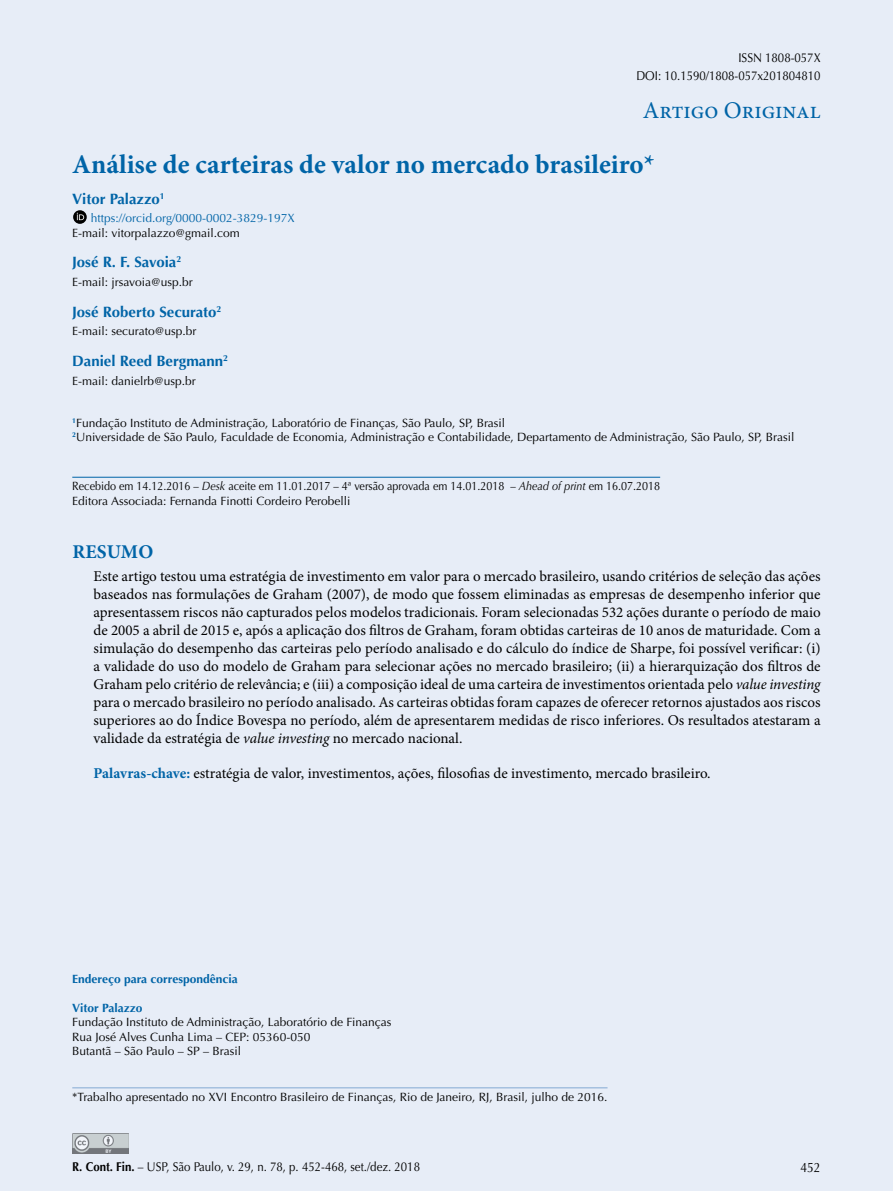
<style>
.page{position:relative;width:893px;height:1191px;background:#e7edf7}
.page>*{position:absolute;margin:0;border:0;box-sizing:border-box;transform-origin:0 0}
.t1{font:700 27px "Minion Pro";color:#0064a7}
.t2{font:24px "Minion Pro";color:#0064a7}
.t3{font:700 19.5px "Minion Pro";letter-spacing:.005em;color:#0064a7}
.t4{font:15px/18px "Minion Pro";color:#000;text-align:justify}
.t5{font:700 15px "Optima LT Std";color:#0064a7}
.t6{font:13.5px "Optima LT Std";color:#000;scale:.9 1}
.t7{font:12.75px "Optima LT Std";color:#000;scale:.9 1}
.t8{font:12px/14.4px "Optima LT Std";color:#000}
.t9{font:12px/14.4px "Optima LT Std";color:#000;scale:.9 1}
.t10{font:700 12px "Optima LT Std";color:#0064a7}
.t11{font:12px "Optima LT Std";color:#0064a7}
.s1{font-style:italic}
.s2{font-weight:700;color:#0064a7}
.s3{font-weight:700}
</style>
<div class="page">
<img style="left:72px;top:1133px;width:56px;height:20px">
<hr style="left:72px;top:1087px;width:535px;height:1px;background:#84a9d3">
<hr style="left:72px;top:477px;width:588px;height:1px;background:#0064a7">
<svg style="left:73px;top:210px;width:14px;height:14px"></svg>
<svg style="left:77px;top:213px;width:7px;height:7px"></svg>
<p class="t7" style="left:738px;top:50px;width:93px">ISSN 1808-057X</p>
<p class="t7" style="left:636px;top:68px;width:206px">DOI: 10.1590/1808-057x201804810</p>
<h2 class="t2" style="left:643px;top:94px;width:179px">Artigo Original</h2>
<h1 class="t1" style="left:72px;top:145px;width:584px">Análise de carteiras de valor no mercado brasileiro*</h1>
<p class="t5" style="left:72px;top:190px;width:94px">Vitor Palazzo<sup>1</sup></p>
<p class="t11" style="left:91px;top:211px;width:205px">https://orcid.org/0000-0002-3829-197X</p>
<p class="t8" style="left:72px;top:225px;width:169px">E-mail: vitorpalazzo@gmail.com</p>
<p class="t5" style="left:72px;top:253px;width:110px">José R. F. Savoia<sup>2</sup></p>
<p class="t8" style="left:72px;top:275px;width:122px">E-mail: jrsavoia@usp.br</p>
<p class="t5" style="left:72px;top:303px;width:151px">José Roberto Securato<sup>2</sup></p>
<p class="t8" style="left:72px;top:324px;width:126px">E-mail: securato@usp.br</p>
<p class="t5" style="left:72px;top:352px;width:157px">Daniel Reed Bergmann<sup>2</sup></p>
<p class="t8" style="left:72px;top:374px;width:125px">E-mail: danielrb@usp.br</p>
<p class="t8" style="left:72px;top:416px;width:724px"><sup>1</sup>Fundação Instituto de Administração, Laboratório de Finanças, São Paulo, SP, Brasil<br><sup>2</sup>Universidade de São Paulo, Faculdade de Economia, Administração e Contabilidade, Departamento de Administração, São Paulo, SP, Brasil</p>
<p class="t9" style="left:72px;top:479px;width:655px">Recebido em 14.12.2016 – <span class="s1">Desk</span> aceite em 11.01.2017 – 4ª versão aprovada em 14.01.2018 – <span class="s1">Ahead of print</span> em 16.07.2018<br>Editora Associada: Fernanda Finotti Cordeiro Perobelli</p>
<h3 class="t3" style="left:72px;top:538px;width:82px">RESUMO</h3>
<p class="t4" style="left:94px;top:567px;width:729px">Este artigo testou uma estratégia de investimento em valor para o mercado brasileiro, usando critérios de seleção das ações baseados nas formulações de Graham (2007), de modo que fossem eliminadas as empresas de desempenho inferior que apresentassem riscos não capturados pelos modelos tradicionais. Foram selecionadas 532 ações durante o período de maio de 2005 a abril de 2015 e, após a aplicação dos filtros de Graham, foram obtidas carteiras de 10 anos de maturidade. Com a simulação do desempenho das carteiras pelo período analisado e do cálculo do índice de Sharpe, foi possível verificar: (i) a validade do uso do modelo de Graham para selecionar ações no mercado brasileiro; (ii) a hierarquização dos filtros de Graham pelo critério de relevância; e (iii) a composição ideal de uma carteira de investimentos orientada pelo <span class="s1">value investing </span>para o mercado brasileiro no período analisado. As carteiras obtidas foram capazes de oferecer retornos ajustados aos riscos superiores ao do Índice Bovespa no período, além de apresentarem medidas de risco inferiores. Os resultados atestaram a validade da estratégia de <span class="s1">value investing</span> no mercado nacional.</p>
<p class="t4" style="left:94px;top:764px;width:619px"><span class="s2">Palavras-chave:</span> estratégia de valor, investimentos, ações, filosofias de investimento, mercado brasileiro.</p>
<p class="t10" style="left:72px;top:972px;width:167px">Endereço para correspondência</p>
<p class="t10" style="left:72px;top:1000px;width:72px">Vitor Palazzo</p>
<p class="t8" style="left:72px;top:1015px;width:321px">Fundação Instituto de Administração, Laboratório de Finanças<br>Rua José Alves Cunha Lima – CEP: 05360-050<br>Butantã – São Paulo – SP – Brasil</p>
<p class="t8" style="left:72px;top:1089px;width:537px">*Trabalho apresentado no XVI Encontro Brasileiro de Finanças, Rio de Janeiro, RJ, Brasil, julho de 2016.</p>
<p class="t7" style="left:72px;top:1159px;width:388px"><span class="s3">R. Cont. Fin.</span> – USP, São Paulo, v. 29, n. 78, p. 452-468, set./dez. 2018</p>
<p class="t6" style="left:800px;top:1160px;width:24px">452</p>
</div>
